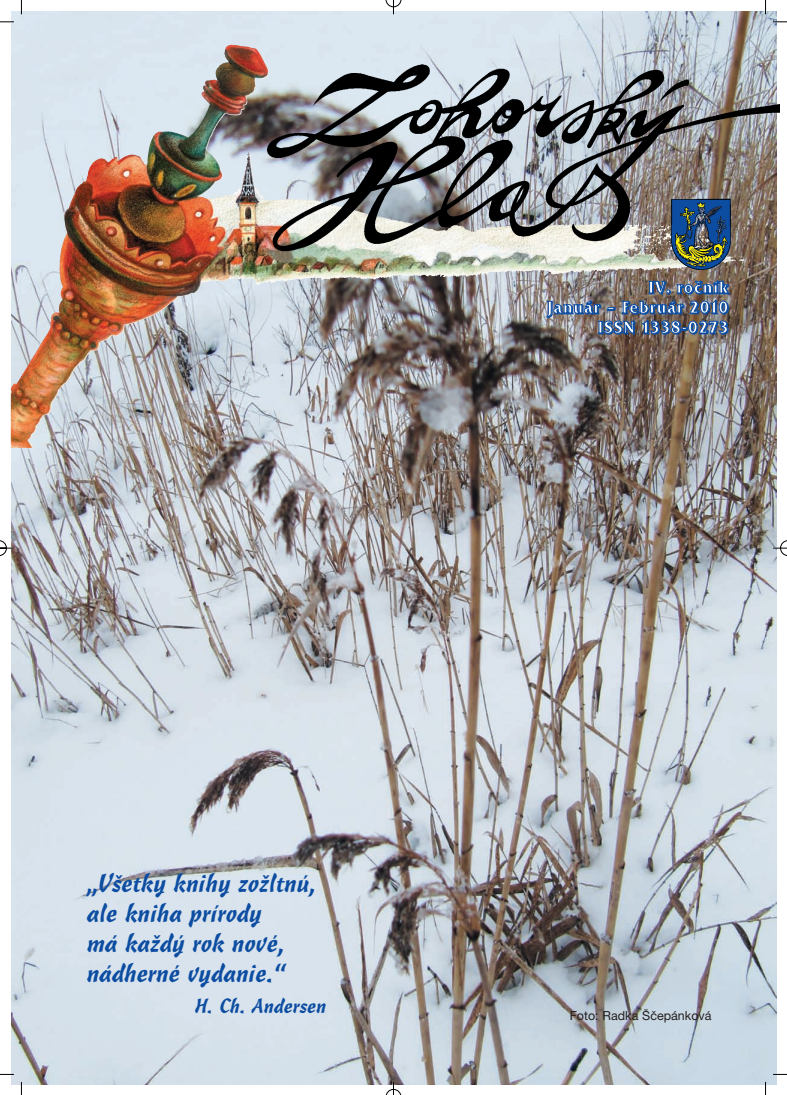
<style>
.page{position:relative;width:787px;height:1095px;background:#fff}
.page>*{position:absolute;margin:0;border:0;box-sizing:border-box;transform-origin:0 0}
.t1{font:25px/30px "Cascade Script CE";color:#0d4da1}
.t2{font:20px "Cascade Script CE";color:#0d4da1}
.t3{font:700 17.5px/20px "Friz Quadrata Itc TCE";letter-spacing:.06em;color:#fff;text-align:right;scale:.9 1}
.t4{font:12.5px "Helvetica Neue CE";color:#231f20}
</style>
<div class="page">
<img style="left:0;top:0;width:787px;height:1095px">
<p class="t1" style="left:87px;top:870px;width:231px">„V‰etky knihy zoÏltnú, ale kniha prírody<br>má kaÏd˘ rok nové, nádherné vydanie.“</p>
<p class="t2" style="left:194px;top:997px;width:134px">H. Ch. Andersen</p>
<p class="t3" style="left:547px;top:279px;width:203px">IV. ročník<br>Január – Február 2010<br>ISSN 1338-0273</p>
<p class="t4" style="left:569px;top:1011px;width:143px">Foto: Radka Ščepánková</p>
</div>
